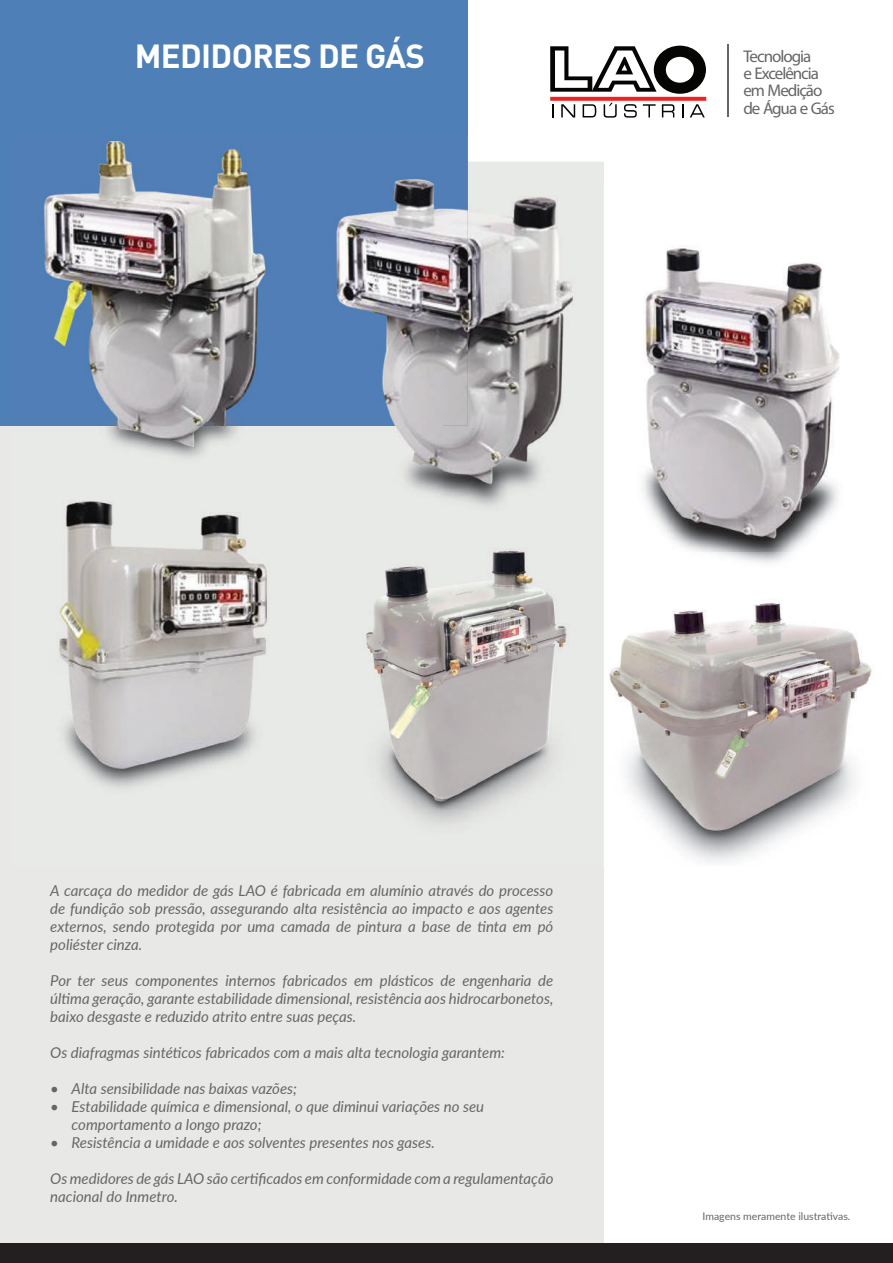
<style>
.page{position:relative;width:893px;height:1263px;background:#fff}
.page>*{position:absolute;margin:0;border:0;box-sizing:border-box;transform-origin:0 0}
.t1{font:700 33px "DINOT";letter-spacing:-.02em;color:#fff}
.t2{font:16.95px/17.2px "Myriad Pro";letter-spacing:-.06em;color:#676666}
.t3{font:italic 15px/18px "Lato";color:#656666;text-align:justify}
.t4{font:10.5px "Lato";color:#656666}
</style>
<div class="page">
<div style="left:0;top:162px;width:604px;height:1101px;background:#e8e9e7"></div>
<div style="left:0;top:1243px;width:893px;height:20px;background:#231f20"></div>
<svg style="left:550px;top:97px;width:156px;height:4px"></svg>
<svg style="left:550px;top:46px;width:156px;height:48px"></svg>
<svg style="left:552px;top:104px;width:2px;height:13px"></svg>
<svg style="left:561px;top:104px;width:14px;height:13px"></svg>
<svg style="left:583px;top:104px;width:13px;height:13px"></svg>
<svg style="left:604px;top:103px;width:13px;height:15px"></svg>
<svg style="left:624px;top:104px;width:13px;height:14px"></svg>
<svg style="left:643px;top:104px;width:13px;height:13px"></svg>
<svg style="left:662px;top:104px;width:12px;height:13px"></svg>
<svg style="left:682px;top:104px;width:1px;height:13px"></svg>
<svg style="left:690px;top:104px;width:15px;height:13px"></svg>
<hr style="left:727px;top:44px;width:2px;height:73px;background:#676666">
<div style="left:0;top:0;width:468px;height:425px;background:#4f7fb7"></div>
<img style="left:609px;top:246px;width:265px;height:617px">
<img style="left:443px;top:197px;width:131px;height:626px">
<img style="left:11px;top:425px;width:432px;height:398px">
<img style="left:44px;top:136px;width:424px;height:289px">
<h1 class="t1" style="left:135px;top:33px;width:292px">MEDIDORES DE GÁS</h1>
<p class="t2" style="left:743px;top:47px;width:93px">Tecnologia<br>e Excelência em Medição de Água e Gás</p>
<p class="t3" style="left:50px;top:881px;width:505px">A carcaça do medidor de gás LAO é fabricada em alumínio através do processo de fundição sob pressão, assegurando alta resistência ao impacto e aos agentes externos, sendo protegida por uma camada de pintura a base de tinta em pó poliéster cinza.</p>
<p class="t3" style="left:50px;top:971px;width:505px">Por ter seus componentes internos fabricados em plásticos de engenharia de última geração, garante estabilidade dimensional, resistência aos hidrocarbonetos, baixo desgaste e reduzido atrito entre suas peças.</p>
<p class="t3" style="left:50px;top:1043px;width:456px">Os diafragmas sintéticos fabricados com a mais alta tecnologia garantem:</p>
<p class="t3" style="left:50px;top:1079px;width:248px">• Alta sensibilidade nas baixas vazões;</p>
<p class="t3" style="left:72px;top:1097px;width:414px;text-indent:-21px">• Estabilidade química e dimensional, o que diminui variações no seu comportamento a longo prazo;</p>
<p class="t3" style="left:50px;top:1133px;width:386px">• Resistência a umidade e aos solventes presentes nos gases.</p>
<p class="t3" style="left:50px;top:1169px;width:505px">Os medidores de gás LAO são certificados em conformidade com a regulamentação nacional do Inmetro.</p>
<p class="t4" style="left:703px;top:1208px;width:149px">Imagens meramente ilustrativas.</p>
</div>
